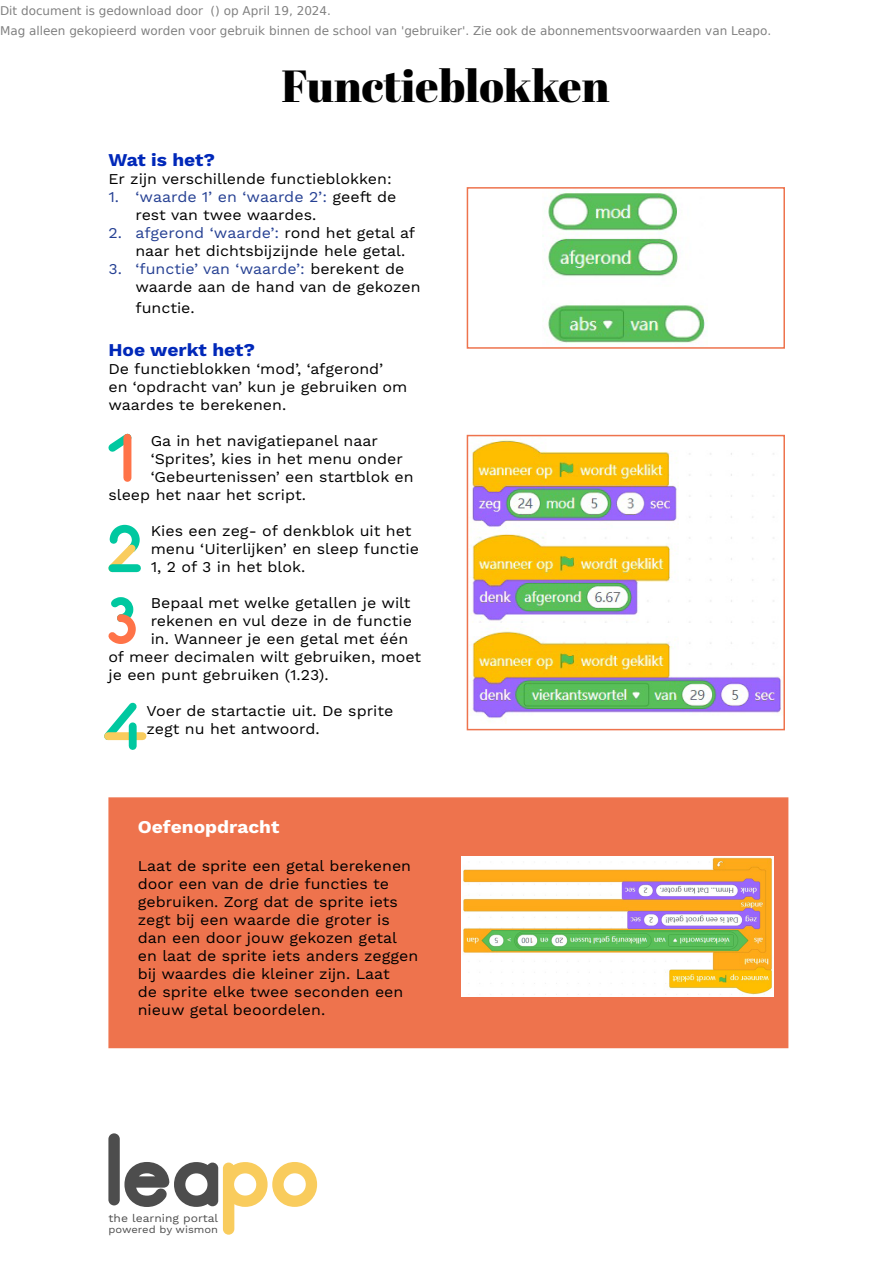
<style>
.page{position:relative;width:893px;height:1263px;background:#fff}
.page>*{position:absolute;margin:0;border:0;box-sizing:border-box;transform-origin:0 0}
.t1{font:45px "Abril Fatface";color:#000}
.t2{font:700 18px "Work Sans";color:#0028b9;scale:1.06 1}
.t3{font:700 18px "Work Sans";color:#fff;scale:1.06 1}
.t4{font:15px/18px "Work Sans";color:#000;scale:1.06 1}
.t5{font:12px/20.4px "DejaVu Sans";color:rgb(0 0 0/.5)}
.t6{font:11.1px "Work Sans";color:#4d4d4d;scale:1.09 1}
.t7{font:10.2px "Work Sans";color:#4d4d4d;scale:1.09 1}
.s1{color:#254093}
</style>
<div class="page">
<div style="left:108px;top:797px;width:680px;height:251px;background:#ee734d;border:2px solid #ee734d"></div>
<img style="left:461px;top:857px;width:313px;height:140px">
<img style="left:470px;top:439px;width:312px;height:284px">
<div style="left:467px;top:435px;width:318px;height:295px;border:2px solid #ee734d"></div>
<svg style="left:108px;top:434px;width:23px;height:18px"></svg>
<div style="left:123px;top:438px;width:8px;height:40px;background:#ff7348"></div>
<svg style="left:108px;top:525px;width:33px;height:47px"></svg>
<div style="left:112px;top:564px;width:25px;height:8px;background:#00c8a0"></div>
<svg style="left:108px;top:597px;width:28px;height:47px"></svg>
<svg style="left:104px;top:703px;width:40px;height:44px"></svg>
<div style="left:108px;top:732px;width:35px;height:8px;background:#f9cc5d"></div>
<div style="left:129px;top:726px;width:8px;height:20px;background:#00c8a0"></div>
<img style="left:544px;top:193px;width:164px;height:150px">
<div style="left:467px;top:187px;width:318px;height:162px;border:2px solid #ee734d"></div>
<svg style="left:124px;top:1162px;width:193px;height:73px"></svg>
<div style="left:108px;top:1133px;width:12px;height:72px;background:#4d4d4d;border-radius:6px"></div>
<p class="t5" style="left:0;top:0;width:773px">Dit document is gedownload door () op April 19, 2024.<br>Mag alleen gekopieerd worden voor gebruik binnen de school van 'gebruiker'. Zie ook de abonnementsvoorwaarden van Leapo.</p>
<h1 class="t1" style="left:281px;top:54px;width:329px">Functieblokken</h1>
<p class="t2" style="left:108px;top:149px;width:102px">Wat is het?</p>
<p class="t4" style="left:108px;top:170px;width:269px">Er zijn verschillende functieblokken:</p>
<p class="t4" style="left:135px;top:188px;width:248px;text-indent:-27px"><span class="s1">1. ‘waarde 1’ en ‘waarde 2’:</span> geeft de rest van twee waardes.</p>
<p class="t4" style="left:135px;top:224px;width:265px;text-indent:-27px"><span class="s1">2. afgerond ‘waarde’:</span> rond het getal af naar het dichtsbijzijnde hele getal.</p>
<p class="t4" style="left:135px;top:260px;width:271px;text-indent:-27px"><span class="s1">3. ‘functie’ van ‘waarde’:</span> berekent de waarde aan de hand van de gekozen</p>
<p class="t4" style="left:135px;top:300px;width:57px">functie.</p>
<p class="t2" style="left:108px;top:340px;width:140px">Hoe werkt het?</p>
<p class="t4" style="left:108px;top:361px;width:284px">De functieblokken ‘mod’, ‘afgerond’<br>en ‘opdracht van’ kun je gebruiken om waardes te berekenen.</p>
<p class="t4" style="left:151px;top:433px;width:216px">Ga in het navigatiepanel naar</p>
<p class="t4" style="left:151px;top:451px;width:239px">‘Sprites’, kies in het menu onder</p>
<p class="t4" style="left:151px;top:469px;width:249px">‘Gebeurtenissen’ een startblok en</p>
<p class="t4" style="left:108px;top:487px;width:188px">sleep het naar het script.</p>
<p class="t4" style="left:151px;top:523px;width:255px">Kies een zeg- of denkblok uit het menu ‘Uiterlijken’ en sleep functie<br>1, 2 of 3 in het blok.</p>
<p class="t4" style="left:151px;top:595px;width:247px">Bepaal met welke getallen je wilt</p>
<p class="t4" style="left:151px;top:613px;width:248px">rekenen en vul deze in de functie</p>
<p class="t4" style="left:151px;top:631px;width:244px">in. Wanneer je een getal met één</p>
<p class="t4" style="left:108px;top:649px;width:297px">of meer decimalen wilt gebruiken, moet</p>
<p class="t4" style="left:108px;top:667px;width:209px">je een punt gebruiken (1.23).</p>
<p class="t4" style="left:146px;top:703px;width:234px">Voer de startactie uit. De sprite zegt nu het antwoord.</p>
<p class="t3" style="left:138px;top:816px;width:135px">Oefenopdracht</p>
<p class="t4" style="left:138px;top:857px;width:266px">Laat de sprite een getal berekenen door een van de drie functies te gebruiken. Zorg dat de sprite iets zegt bij een waarde die groter is dan een door jouw gekozen getal en laat de sprite iets anders zeggen bij waardes die kleiner zijn. Laat<br>de sprite elke twee seconden een nieuw getal beoordelen.</p>
<p class="t6" style="left:109px;top:1212px;width:102px">the learning portal</p>
<p class="t7" style="left:108px;top:1224px;width:102px">powered by wismon</p>
</div>
